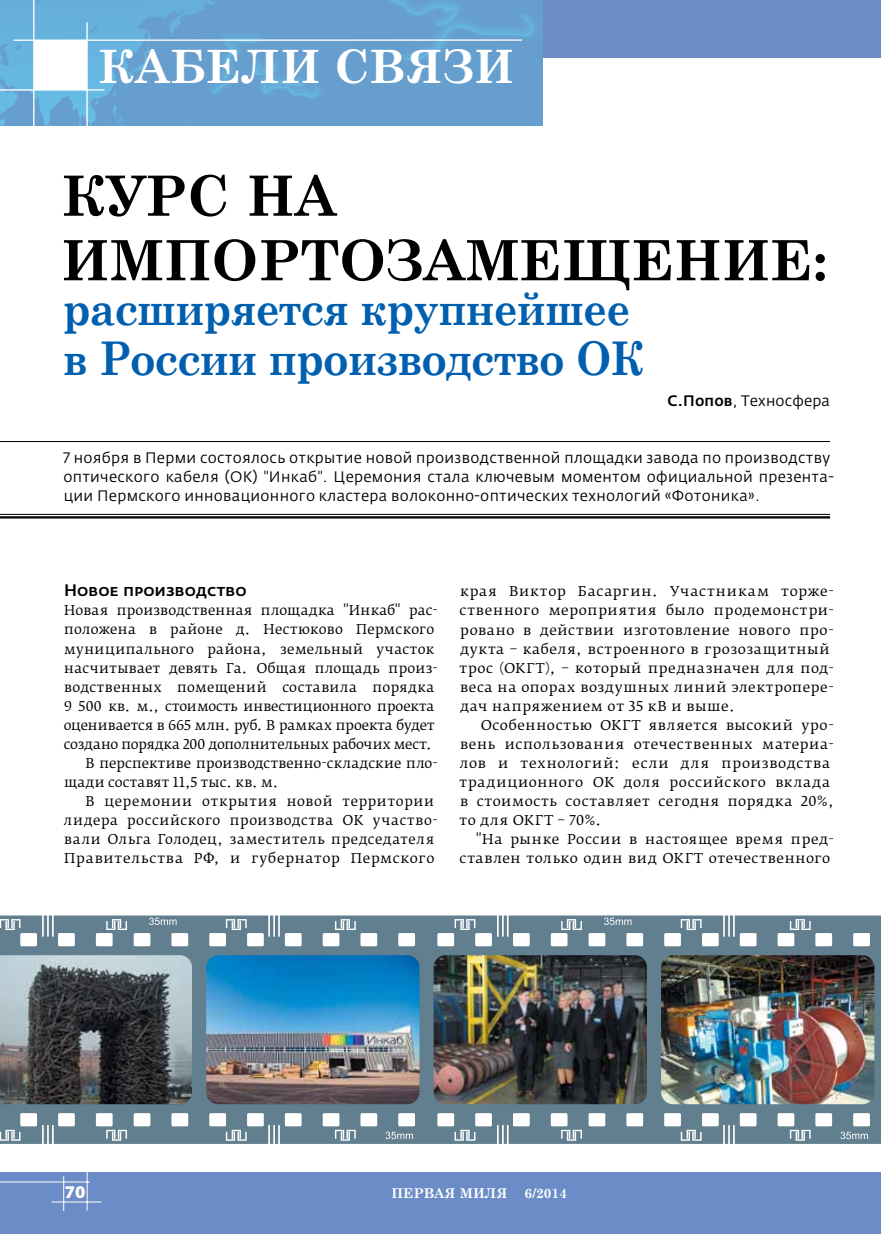
<style>
.page{position:relative;width:881px;height:1234px;background:#fff}
.page>*{position:absolute;margin:0;border:0;box-sizing:border-box;transform-origin:0 0}
.t1{font:700 55.5px/64.5px "Century Schoolbook";letter-spacing:-.005em;color:#000}
.t2{font:700 46.5px/49.5px "Century Schoolbook";letter-spacing:-.02em;color:#005fae;scale:.9 1}
.t3{font:700 45.9px "Century Schoolbook";color:#fff}
.t4{font:900 18px "Myriad Pro";color:#fff}
.t5{font:500 16.5px "Fedra Sans Pro";letter-spacing:-.005em;color:#000}
.t6{font:15px/19px "Fedra Sans Pro";letter-spacing:.02em;color:#000}
.t7{font:13.5px/19px "Fedra Serif B Pro";letter-spacing:.035em;color:#000}
.t8{font:13.5px "Fedra Serif B Pro";letter-spacing:.015em;color:#000}
.t9{font:13.5px "Fedra Serif B Pro";letter-spacing:-.005em;color:#000}
.t10{font:13.5px "Fedra Serif B Pro";letter-spacing:-.01em;color:#000}
.t11{font:13.5px "Fedra Serif B Pro";letter-spacing:.01em;color:#000}
.t12{font:13.5px "Fedra Serif B Pro";letter-spacing:.055em;color:#000}
.t13{font:700 13.5px "Century Schoolbook";color:#fff}
.s1{font-weight:500}
</style>
<div class="page">
<div style="left:0;top:0;width:880px;height:57px;background:#6c8cc8"></div>
<div style="left:0;top:1172px;width:880px;height:61px;background:#6c8cc8"></div>
<hr style="left:51px;top:1201px;width:50px;height:1px;background:#fff">
<hr style="left:87px;top:1171px;width:1px;height:39px;background:#fff">
<hr style="left:63px;top:1175px;width:1px;height:35px;background:#fff">
<hr style="left:0;top:1181px;width:90px;height:1px;background:#fff">
<svg style="left:0;top:0;width:195px;height:126px;background:#66aad6"></svg>
<div style="left:195px;top:0;width:347px;height:126px;background:#669fce"></div>
<svg style="left:210px;top:0;width:323px;height:126px;background:#669fce"></svg>
<hr style="left:33px;top:0;width:1px;height:126px;background:#fff">
<hr style="left:0;top:89px;width:104px;height:2px;background:#fff">
<hr style="left:86px;top:22px;width:2px;height:104px;background:#fff">
<div style="left:34px;top:40px;width:53px;height:50px;background:#fff"></div>
<hr style="left:14px;top:39px;width:507px;height:2px;background:#fff">
<hr style="left:0;top:441px;width:829px;height:1px;background:#000">
<hr style="left:0;top:514px;width:829px;height:1px;background:#000">
<hr style="left:0;top:516px;width:829px;height:2px;background:#000">
<svg style="left:0;top:1109px;width:880px;height:34px"></svg>
<svg style="left:0;top:915px;width:880px;height:34px"></svg>
<img style="left:0;top:949px;width:880px;height:160px">
<h3 class="t3" style="left:98px;top:31px;width:418px">КАБЕЛИ СВЯЗИ</h3>
<h1 class="t1" style="left:61px;top:161px;width:767px">КУРС НА<br>ИМПОРТОЗАМЕЩЕНИЕ:</h1>
<h2 class="t2" style="left:63px;top:281px;width:647px">расширяется крупнейшее в России производство ОК</h2>
<p class="t6" style="left:667px;top:391px;width:164px"><span class="s1">С.Попов</span>, Техносфера</p>
<p class="t6" style="left:63px;top:448px;width:771px">7 ноября в Перми состоялось открытие новой производственной площадки завода по производству оптического кабеля (ОК) "Инкаб". Церемония стала ключевым моментом официальной презента&shy;ции Пермского инновационного кластера волоконно-оптических технологий «Фотоника».</p>
<p class="t5" style="left:64px;top:580px;width:184px">Новое производство</p>
<p class="t8" style="left:64px;top:602px;width:375px">Новая производственная площадка "Инкаб" рас-</p>
<p class="t8" style="left:64px;top:621px;width:371px">положена в районе д. Нестюково Пермского</p>
<p class="t7" style="left:64px;top:639px;width:371px">муниципального района, земельный участок</p>
<p class="t7" style="left:64px;top:658px;width:375px">насчитывает девять Га. Общая площадь произ-</p>
<p class="t7" style="left:64px;top:677px;width:371px">водственных помещений составила порядка</p>
<p class="t9" style="left:64px;top:697px;width:371px">9 500 кв. м., стоимость инвестиционного проекта</p>
<p class="t9" style="left:64px;top:716px;width:372px">оценивается в 665 млн. руб. В рамках проекта будет</p>
<p class="t10" style="left:64px;top:735px;width:369px">создано порядка 200 дополнительных рабочих мест.</p>
<p class="t11" style="left:85px;top:754px;width:353px">В перспективе производственно-складские пло-</p>
<p class="t8" style="left:64px;top:773px;width:216px">щади составят 11,5 тыс. кв. м.</p>
<p class="t7" style="left:85px;top:791px;width:350px">В церемонии открытия новой территории</p>
<p class="t7" style="left:64px;top:810px;width:375px">лидера российского производства ОК участво-</p>
<p class="t7" style="left:64px;top:829px;width:371px">вали Ольга Голодец, заместитель председателя</p>
<p class="t12" style="left:64px;top:849px;width:371px">Правительства РФ, и губернатор Пермского</p>
<p class="t7" style="left:459px;top:582px;width:375px">края Виктор Басаргин. Участникам торже&shy;ственного мероприятия было продемонстри&shy;ровано в действии изготовление нового про&shy;дукта – кабеля, встроенного в грозозащитный трос (ОКГТ), – который предназначен для под&shy;веса на опорах воздушных линий электропере&shy;дач напряжением от 35 кВ и выше.</p>
<p class="t7" style="left:459px;top:715px;width:375px;text-indent:21px">Особенностью ОКГТ является высокий уро&shy;вень использования отечественных материа&shy;лов и технологий: если для производства традиционного ОК доля российского вклада в стоимость составляет сегодня порядка 20%, то для ОКГТ – 70%.</p>
<p class="t7" style="left:459px;top:829px;width:375px;text-align:right">"На рынке России в настоящее время пред&shy;ставлен только один вид ОКГТ отечественного</p>
<h3 class="t4" style="left:65px;top:1181px;width:22px">70</h3>
<p class="t13" style="left:391px;top:1181px;width:117px">ПЕРВАЯ МИЛЯ</p>
<p class="t13" style="left:524px;top:1181px;width:44px">6/2014</p>
</div>
